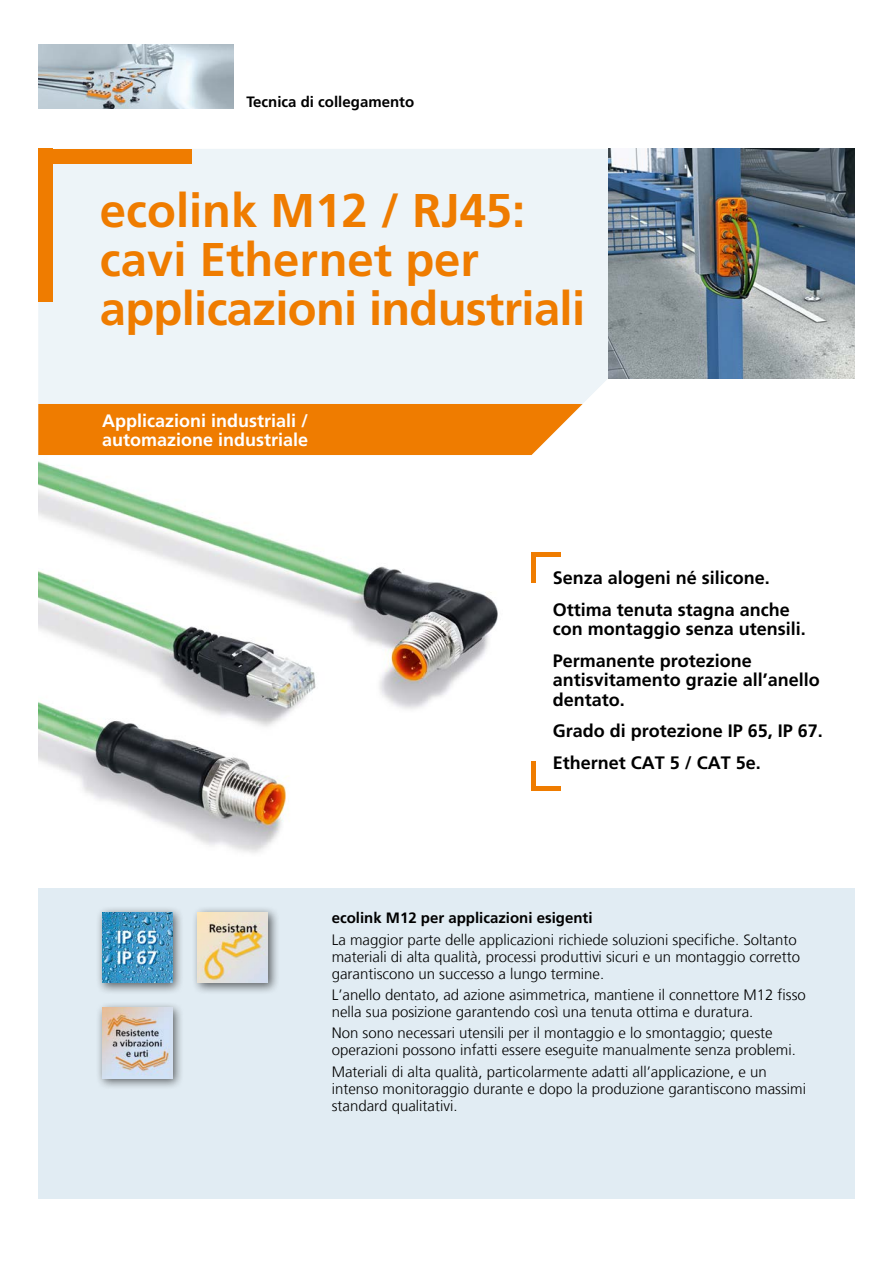
<style>
.page{position:relative;width:893px;height:1263px;background:#fff}
.page>*{position:absolute;margin:0;border:0;box-sizing:border-box;transform-origin:0 0}
.Nh__Headline_31_5_pt{font:700 47.25px/48.9px "Frutiger LT Com";color:#ef7c00}
.Nh__Features_12_pt{font:700 18px/19.2px "Frutiger LT Com";color:#000}
.Nh__Subheadline_12_p{font:700 18px/19.2px "Frutiger LT Com";color:#fff}
.Nh__Fliesstext_lb__1{font:300 15px/17px "Frutiger LT Com";color:#000}
.Nh__Headline_Tabelle{font:700 15px "Frutiger LT Com";color:#000}
</style>
<div class="page">
<img style="left:38px;top:461px;width:468px;height:428px">
<div style="left:38px;top:889px;width:817px;height:310px;background:#e1ecf3"></div>
<div style="left:38px;top:149px;width:570px;height:255px;background:#edf4f8"></div>
<img style="left:608px;top:149px;width:247px;height:229px">
<div style="left:38px;top:404px;width:545px;height:51px;background:#ef7c00"></div>
<div style="left:38px;top:149px;width:153px;height:15px;background:#ef7c00"></div>
<div style="left:38px;top:149px;width:15px;height:153px;background:#ef7c00"></div>
<div style="left:96px;top:906px;width:89px;height:89px;background:#000;opacity:.6"></div>
<img style="left:102px;top:912px;width:70px;height:70px">
<div style="left:192px;top:906px;width:88px;height:89px;background:#000;opacity:.6"></div>
<img style="left:198px;top:912px;width:70px;height:70px">
<div style="left:96px;top:1002px;width:89px;height:88px;background:#000;opacity:.6"></div>
<img style="left:102px;top:1008px;width:70px;height:70px">
<img style="left:38px;top:45px;width:196px;height:63px">
<hr style="left:531px;top:553px;width:30px;height:4px;background:#ef7c00">
<div style="left:531px;top:553px;width:5px;height:30px;background:#ef7c00"></div>
<hr style="left:531px;top:787px;width:30px;height:4px;background:#ef7c00">
<div style="left:531px;top:761px;width:5px;height:30px;background:#ef7c00"></div>
<p class="Nh__Headline_Tabelle" style="left:247px;top:93px;width:169px">Tecnica di collegamento</p>
<p class="Nh__Headline_31_5_pt" style="left:100px;top:186px;width:487px">ecolink M12 / RJ45: cavi Ethernet per applicazioni industriali</p>
<p class="Nh__Subheadline_12_p" style="left:102px;top:411px;width:208px">Applicazioni industriali / automazione industriale</p>
<p class="Nh__Features_12_pt" style="left:553px;top:569px;width:219px">Senza alogeni né silicone.</p>
<p class="Nh__Features_12_pt" style="left:553px;top:600px;width:255px">Ottima tenuta stagna anche con montaggio senza utensili.</p>
<p class="Nh__Features_12_pt" style="left:553px;top:651px;width:269px">Permanente protezione antisvitamento grazie all’anello dentato.</p>
<p class="Nh__Features_12_pt" style="left:553px;top:722px;width:272px">Grado di protezione IP 65, IP 67.</p>
<p class="Nh__Features_12_pt" style="left:553px;top:754px;width:210px">Ethernet CAT 5 / CAT 5e.</p>
<p class="Nh__Headline_Tabelle" style="left:332px;top:909px;width:262px">ecolink M12 per applicazioni esigenti</p>
<p class="Nh__Fliesstext_lb__1" style="left:332px;top:931px;width:470px">La maggior parte delle applicazioni richiede soluzioni specifiche. Soltanto materiali di alta qualità, processi produttivi sicuri e un montaggio corretto garantiscono un successo a lungo termine.</p>
<p class="Nh__Fliesstext_lb__1" style="left:332px;top:986px;width:476px">L’anello dentato, ad azione asimmetrica, mantiene il connettore M12 fisso nella sua posizione garantendo così una tenuta ottima e duratura.</p>
<p class="Nh__Fliesstext_lb__1" style="left:332px;top:1025px;width:466px">Non sono necessari utensili per il montaggio e lo smontaggio; queste operazioni possono infatti essere eseguite manualmente senza problemi.</p>
<p class="Nh__Fliesstext_lb__1" style="left:332px;top:1063px;width:476px">Materiali di alta qualità, particolarmente adatti all’applicazione, e un intenso monitoraggio durante e dopo la produzione garantiscono massimi standard qualitativi.</p>
</div>
